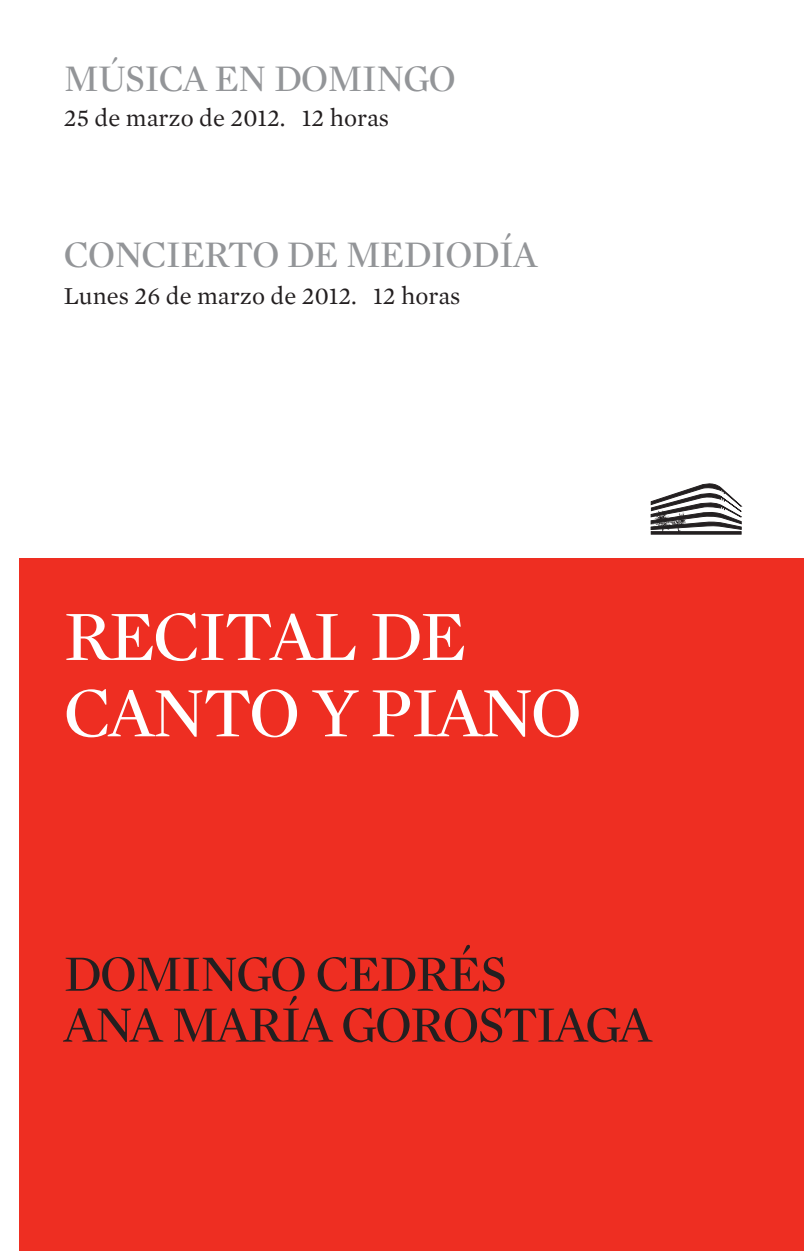
<style>
.page{position:relative;width:804px;height:1251px;background:#fff}
.page>*{position:absolute;margin:0;border:0;box-sizing:border-box;transform-origin:0 0}
.t1{font:72px "Mercury Display";letter-spacing:-.03em;color:#fff}
.t2{font:51.75px "Mercury Display";letter-spacing:-.03em;color:#231f20}
.t3{font:38.25px "Mercury Display";letter-spacing:-.02em;color:#939598}
.t4{font:24.75px "Mercury Text G1";color:#231f20}
</style>
<div class="page">
<div style="left:19px;top:558px;width:785px;height:692px;background:#ee2e22"></div>
<svg style="left:651px;top:483px;width:90px;height:51px"></svg>
<img style="left:650px;top:506px;width:38px;height:29px">
<p class="t3" style="left:64px;top:54px;width:393px">MÚSICA EN DOMINGO</p>
<p class="t4" style="left:64px;top:102px;width:327px">25 de marzo de 2012. 12 horas</p>
<p class="t3" style="left:64px;top:230px;width:475px">CONCIERTO DE MEDIODÍA</p>
<p class="t4" style="left:64px;top:280px;width:398px">Lunes 26 de marzo de 2012. 12 horas</p>
<p class="t1" style="left:64px;top:590px;width:404px">RECITAL DE</p>
<p class="t1" style="left:64px;top:667px;width:519px">CANTO Y PIANO</p>
<p class="t2" style="left:64px;top:940px;width:445px">DOMINGO CEDRÉS</p>
<p class="t2" style="left:64px;top:991px;width:589px">ANA MARÍA GOROSTIAGA</p>
</div>
